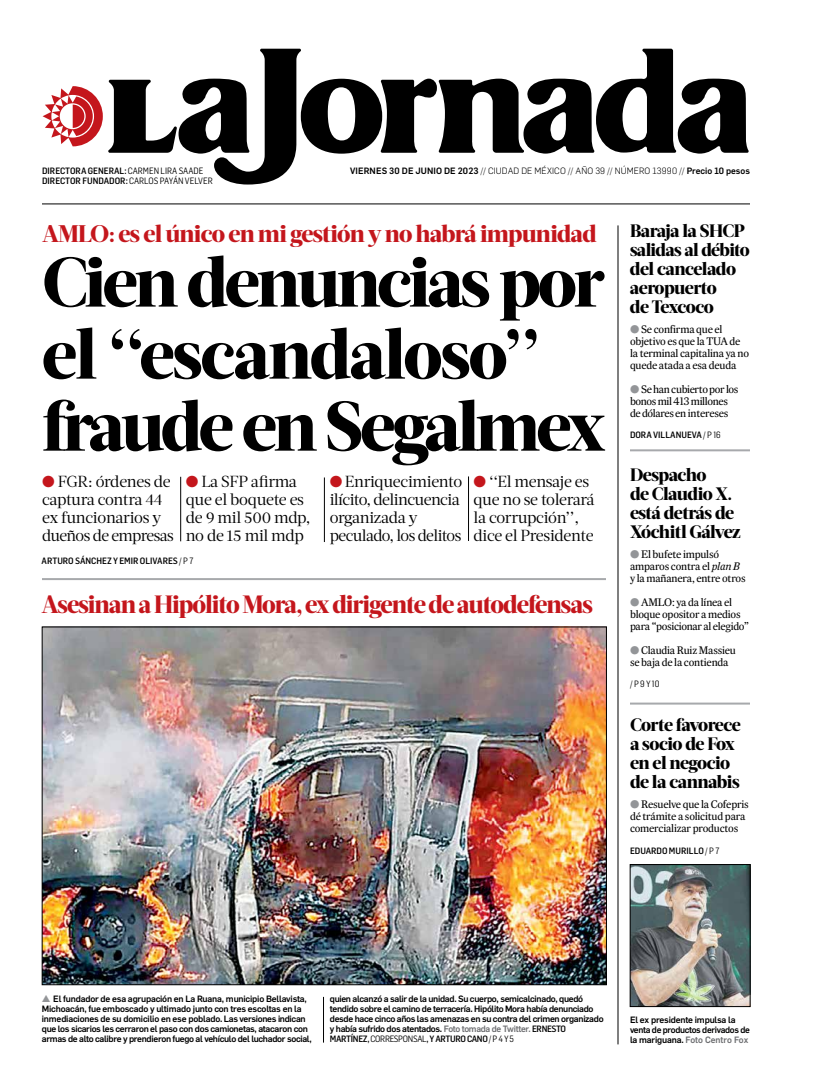
<style>
.page{position:relative;width:822px;height:1089px;background:#fff}
.page>*{position:absolute;margin:0;border:0;box-sizing:border-box;transform-origin:0 0}
.t1{font:800 70px/72px "Acta Headline";letter-spacing:-.05em;color:#000}
.t2{font:800 25px "Acta Headline";letter-spacing:-.04em;color:#c4161c}
.t3{font:800 24px "Acta Headline";letter-spacing:-.03em;color:#c4161c}
.t4{font:800 18px/19px "Acta Headline";letter-spacing:-.03em;color:#000}
.t5{font:16px/18px "Acta Deck";letter-spacing:-.025em;color:#000}
.t6{font:11px/12px "Expresso Tx";letter-spacing:-.02em;color:#000}
.t7{font:500 9px/10px "Flama";letter-spacing:-.035em;color:#000}
.t8{font:500 9px "Flama Semicond";color:#000}
.t9{font:300 9px "Flama";letter-spacing:.015em;color:#000}
.t10{font:500 9px "Flama Semicond";letter-spacing:-.035em;color:#000}
.t11{font:9px "Flama Semicond";color:#000}
.s1{font-weight:400}
.s2{font-weight:500}
.s3{color:#c4161c}
.s4{color:#939598}
.s5{font-style:italic}
.s6{color:#6d6e71}
.s7{font-family:"Flama Semicond"}
</style>
<div class="page">
<svg style="left:43px;top:49px;width:706px;height:136px"></svg>
<hr style="left:42px;top:204px;width:708px;height:1px;background:#000">
<hr style="left:618px;top:225px;width:1px;height:819px;background:#000">
<hr style="left:181px;top:477px;width:1px;height:64px;background:#000">
<hr style="left:324px;top:477px;width:1px;height:65px;background:#000">
<hr style="left:468px;top:476px;width:1px;height:65px;background:#000">
<hr style="left:323px;top:997px;width:1px;height:46px;background:#000">
<img style="left:44px;top:629px;width:561px;height:354px">
<hr style="left:42px;top:578px;width:564px;height:2px;background:#a7a9ac">
<hr style="left:630px;top:449px;width:120px;height:2px;background:#a7a9ac">
<hr style="left:630px;top:703px;width:120px;height:2px;background:#a7a9ac">
<img style="left:632px;top:866px;width:116px;height:139px">
<div style="left:630px;top:864px;width:120px;height:143px;border:1px solid #000"></div>
<p class="t8" style="left:42px;top:165px;width:163px">DIRECTORA GENERAL: <span class="s1">CARMEN LIRA SAADE</span></p>
<p class="t9" style="left:350px;top:164px;width:401px"><span class="s2">viernes 30 de junio de 2023</span> // CIUDAD DE MÉXICO // AÑO 39 // NÚM ERO 13990 // <span class="s2">Precio 10 pesos</span></p>
<p class="t8" style="left:42px;top:175px;width:172px">DIRECTOR FUNDADOR: <span class="s1">CARLOS PAYÁN VELVER</span></p>
<h3 class="t3" style="left:42px;top:219px;width:556px">AMLO: es el único en mi gestión y no habrá impunidad</h3>
<h1 class="t1" style="left:42px;top:247px;width:566px">Cien denuncias por el ‘‘escandaloso’’ fraude en Segalmex</h1>
<h3 class="t5" style="left:42px;top:472px;width:133px"><span class="s3">●</span> FGR: órdenes de captura contra 44 ex funcionarios y dueños de empresas</h3>
<h3 class="t5" style="left:186px;top:472px;width:126px"><span class="s3">●</span> La SFP afirma que el boquete es de 9 mil 500 mdp, no de 15 mil mdp</h3>
<h3 class="t5" style="left:330px;top:472px;width:134px"><span class="s3">●</span> Enriquecimiento ilícito, delincuencia organizada y peculado, los delitos</h3>
<h3 class="t5" style="left:474px;top:472px;width:123px"><span class="s3">●</span> ‘‘El mensaje es que no se tolerará la corrupción’’, dice el Presidente</h3>
<p class="t8" style="left:42px;top:555px;width:153px">ARTURO SÁNCHEZ Y EMIR OLIVARES <span class="s1">/ P 7</span></p>
<h2 class="t2" style="left:41px;top:590px;width:553px">Asesinan a Hipólito Mora, ex dirigente de autodefensas</h2>
<h3 class="t4" style="left:630px;top:221px;width:121px">Baraja la SHCP salidas al débito del cancelado aeropuerto<br>de Texcoco</h3>
<p class="t6" style="left:630px;top:323px;width:121px"><span class="s4">●</span> Se confirma que el objetivo es que la TUA de la terminal capitalina ya no quede atada a esa deuda</p>
<p class="t6" style="left:630px;top:383px;width:110px"><span class="s4">●</span> Se han cubierto por los bonos mil 413 millones de dólares en intereses</p>
<p class="t8" style="left:630px;top:429px;width:92px">DORA VILLANUEVA <span class="s1">/ P 16</span></p>
<h3 class="t4" style="left:630px;top:465px;width:112px">Despacho<br>de Claudio X. está detrás de<br>Xóchitl Gálvez</h3>
<p class="t6" style="left:630px;top:548px;width:117px"><span class="s4">●</span> El bufete impulsó amparos contra el <span class="s5">plan B </span>y la mañanera, entre otros</p>
<p class="t6" style="left:630px;top:596px;width:120px"><span class="s4">●</span> AMLO: ya da línea el bloque opositor a medios para “posicionar al elegido”</p>
<p class="t6" style="left:630px;top:644px;width:107px"><span class="s4">●</span> Claudia Ruiz Massieu se baja de la contienda</p>
<p class="t11" style="left:630px;top:678px;width:31px">/ P 9 Y 10</p>
<h3 class="t4" style="left:630px;top:715px;width:112px">Corte favorece a socio de Fox en el negocio de la cannabis</h3>
<p class="t6" style="left:630px;top:798px;width:120px"><span class="s4">●</span> Resuelve que la Cofepris dé trámite a solicitud para comercializar productos</p>
<p class="t8" style="left:630px;top:845px;width:91px">EDUARDO MURILLO <span class="s1">/ P 7</span></p>
<p class="t7" style="left:42px;top:993px;width:271px"><span class="s4">▲</span> El fundador de esa agrupación en La Ruana, municipio Bellavista, Michoacán, fue emboscado y ultimado junto con tres escoltas en la inmediaciones de su domicilio en ese poblado. Las versiones indican que los sicarios les cerraron el paso con dos camionetas, atacaron con armas de alto calibre y prendieron fuego al vehículo del luchador social,</p>
<p class="t7" style="left:330px;top:993px;width:275px">quien alcanzó a salir de la unidad. Su cuerpo, semicalcinado, quedó tendido sobre el camino de terracería. Hipólito Mora había denunciado desde hace cinco años las amenazas en su contra del crimen organizado y había sufrido dos atentados. <span class="s6">Foto tomada de Twitter.</span> <span class="s7">ERNESTO</span></p>
<p class="t10" style="left:330px;top:1033px;width:186px">MARTÍNEZ, <span class="s1">CORRESPONSAL</span>, Y ARTURO CANO <span class="s1">/ P 4 Y 5</span></p>
<p class="t7" style="left:630px;top:1014px;width:121px">El ex presidente impulsa la venta de productos derivados de la mariguana. <span class="s6">Foto Centro Fox</span></p>
</div>
